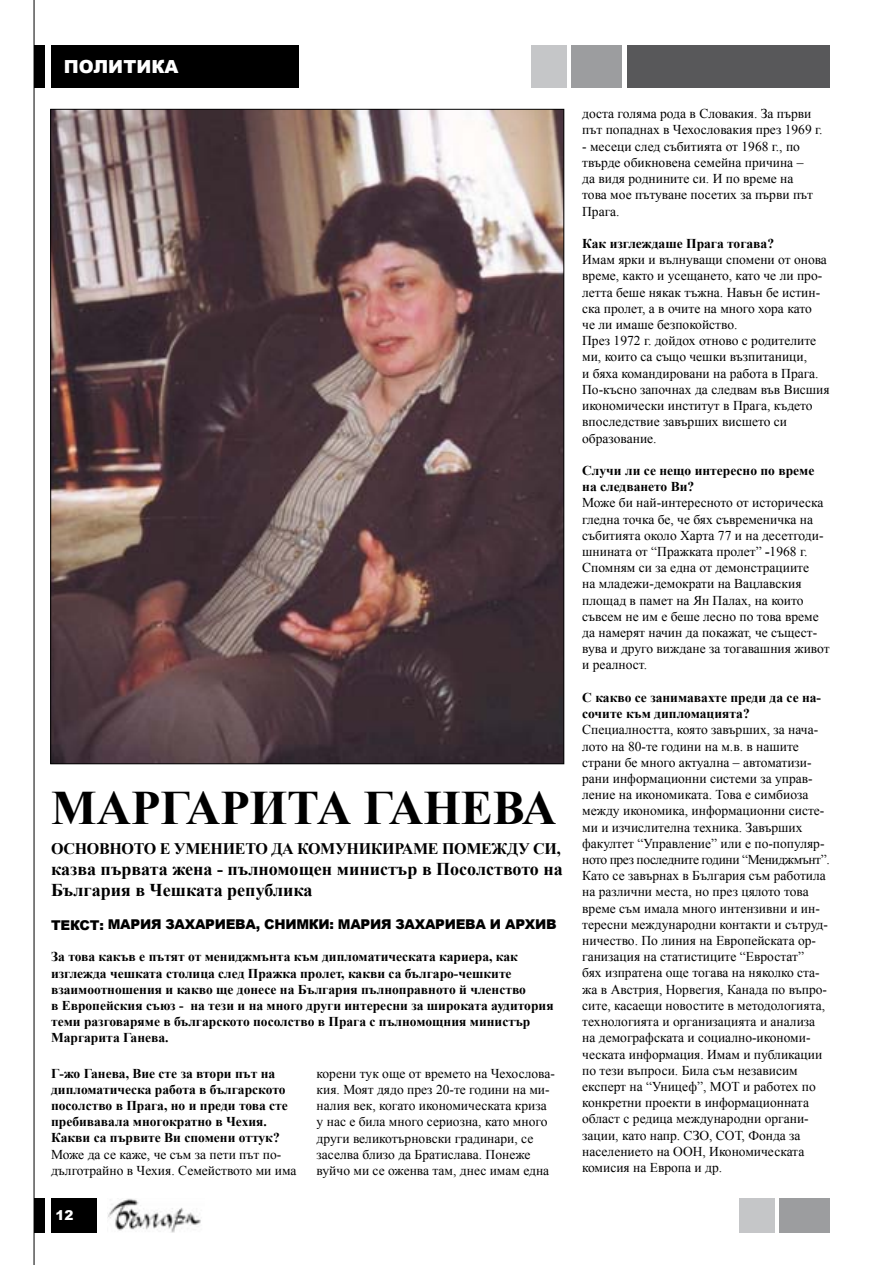
<style>
.page{position:relative;width:894px;height:1265px;background:#fff}
.page>*{position:absolute;margin:0;border:0;box-sizing:border-box;transform-origin:0 0}
.t1{font:700 48px "Times New Roman";color:#000}
.t2{font:700 18px/21px "Times New Roman";color:#000}
.t3{font:900 18px "Arial";color:#fff}
.t4{font:700 16.05px "Times New Roman";letter-spacing:-.02em;color:#000}
.t5{font:13.5px/16.2px "Times New Roman";color:#000}
.t6{font:700 13.5px/16.2px "Times New Roman";color:#000}
.t7{font:900 13.5px "Arial";letter-spacing:-.02em;color:#000}
.t8{font:900 13.5px "Arial";color:#fff}
.s1{font-weight:400}
.s2{font-weight:700}
</style>
<div class="page">
<hr style="left:34px;top:0;width:1px;height:1264px;background:#000">
<div style="left:34px;top:45px;width:11px;height:43px;background:#000"></div>
<div style="left:51px;top:45px;width:247px;height:43px;background:#000"></div>
<div style="left:626px;top:45px;width:203px;height:43px;background:#58585a"></div>
<div style="left:571px;top:45px;width:50px;height:43px;background:#9c9d9f"></div>
<div style="left:531px;top:45px;width:35px;height:43px;background:#c5c6c8"></div>
<div style="left:34px;top:1197px;width:11px;height:34px;background:#000"></div>
<div style="left:51px;top:1197px;width:46px;height:34px;background:#000"></div>
<img style="left:108px;top:1198px;width:93px;height:33px">
<div style="left:779px;top:1197px;width:50px;height:34px;background:#9c9d9f"></div>
<div style="left:738px;top:1197px;width:36px;height:34px;background:#c5c6c8"></div>
<img style="left:52px;top:111px;width:510px;height:651px">
<p class="t3" style="left:64px;top:53px;width:116px">ПОЛИТИКА</p>
<p class="t1" style="left:51px;top:775px;width:507px">МАРГАРИТА ГАНЕВА</p>
<p class="t4" style="left:51px;top:837px;width:511px">ОСНОВНОТО Е УМЕНИЕТО ДА КОМУНИКИРАМЕ ПОМЕЖДУ СИ,</p>
<p class="t2" style="left:51px;top:858px;width:513px">казва първата жена - пълномощен министър в Посолството на<br>България в Чешката република</p>
<p class="t7" style="left:51px;top:914px;width:507px">ТЕКСТ: МАРИЯ ЗАХАРИЕВА, СНИМКИ: МАРИЯ ЗАХАРИЕВА И АРХИВ</p>
<p class="t6" style="left:51px;top:948px;width:504px">За това какъв е пътят от мениджмънта към дипломатическата кариера, как изглежда чешката столица след Пражка пролет, какви са българо-чешките взаимоотношения и какво ще донесе на България пълноправното й членство<br>в Европейския съюз - на тези и на много други интересни за широката аудитория теми разговаряме в българското посолство в Прага с пълномощния министър Маргарита Ганева.</p>
<p class="t6" style="left:51px;top:1064px;width:247px">Г-жо Ганева, Вие сте за втори път на дипломатическа работа в българското посолство в Прага, но и преди това сте пребивавала многократно в Чехия.<br>Какви са първите Ви спомени оттук?<br><span class="s1">Може да се каже, че съм за пети път по&shy;дълготрайно в Чехия. Семейството ми има</span></p>
<p class="t5" style="left:316px;top:1064px;width:240px">корени тук още от времето на Чехослова&shy;кия. Моят дядо през 20-те години на ми&shy;налия век, когато икономическата криза у нас е била много сериозна, като много други великотърновски градинари, се заселва близо да Братислава. Понеже вуйчо ми се оженва там, днес имам една</p>
<p class="t8" style="left:56px;top:1205px;width:20px">12</p>
<p class="t5" style="left:582px;top:105px;width:242px">доста голяма рода в Словакия. За първи път попаднах в Чехословакия през 1969 г.</p>
<p class="t5" style="left:582px;top:138px;width:232px">- месеци след събитията от 1968 г., по твърде обикновена семейна причина – да видя роднините си. И по време на това мое пътуване посетих за първи път<br>Прага.</p>
<p class="t5" style="left:582px;top:235px;width:249px"><span class="s2">Как изглеждаше Прага тогава?<br></span>Имам ярки и вълнуващи спомени от онова време, както и усещането, като че ли про&shy;летта беше някак тъжна. Навън бе истин&shy;ска пролет, а в очите на много хора като<br>че ли имаше безпокойство.<br>През 1972 г. дойдох отново с родителите ми, които са също чешки възпитаници,<br>и бяха командировани на работа в Прага.<br>По-късно започнах да следвам във Висшия икономически институт в Прага, където впоследствие завърших висшето си образование.</p>
<p class="t5" style="left:582px;top:462px;width:249px"><span class="s2">Случи ли се нещо интересно по време на следването Ви?<br></span>Може би най-интересното от историческа гледна точка бе, че бях съвременичка на събитията около Харта 77 и на десетгоди&shy;шнината от “Пражката пролет” <span class="s2">-</span>1968 г.<br>Спомням си за една от демонстрациите<br>на младежи-демократи на Вацлавския площад в памет на Ян Палах, на които съвсем не им е беше лесно по това време да намерят начин да покажат, че същест&shy;вува и друго виждане за тогавашния живот и реалност.</p>
<p class="t5" style="left:582px;top:689px;width:249px"><span class="s2">С какво се занимавахте преди да се на&shy;сочите към дипломацията?<br></span>Специалността, която завърших, за нача&shy;лото на 80-те години на м.в. в нашите страни бе много актуална – автоматизи&shy;рани информационни системи за управ&shy;ление на икономиката. Това е симбиоза между икономика, информационни систе&shy;ми и изчислителна техника. Завърших факултет “Управление” или е по-популяр&shy;ното през последните години “Мениджмънт”.<br>Като се завърнах в България съм работила на различни места, но през цялото това време съм имала много интензивни и ин&shy;тересни международни контакти и сътруд&shy;ничество. По линия на Европейската ор&shy;ганизация на статистиците “Евростат”<br>бях изпратена още тогава на няколко ста&shy;жа в Австрия, Норвегия, Канада по въпро&shy;сите, касаещи новостите в методологията, технологията и организацията и анализа на демографската и социално-икономи&shy;ческата информация. Имам и публикации по тези въпроси. Била съм независим експерт на “Уницеф”, МОТ и работех по конкретни проекти в информационната област с редица международни органи&shy;зации, като напр. СЗО, СОТ, Фонда за населението на ООН, Икономическата комисия на Европа и др.</p>
</div>
